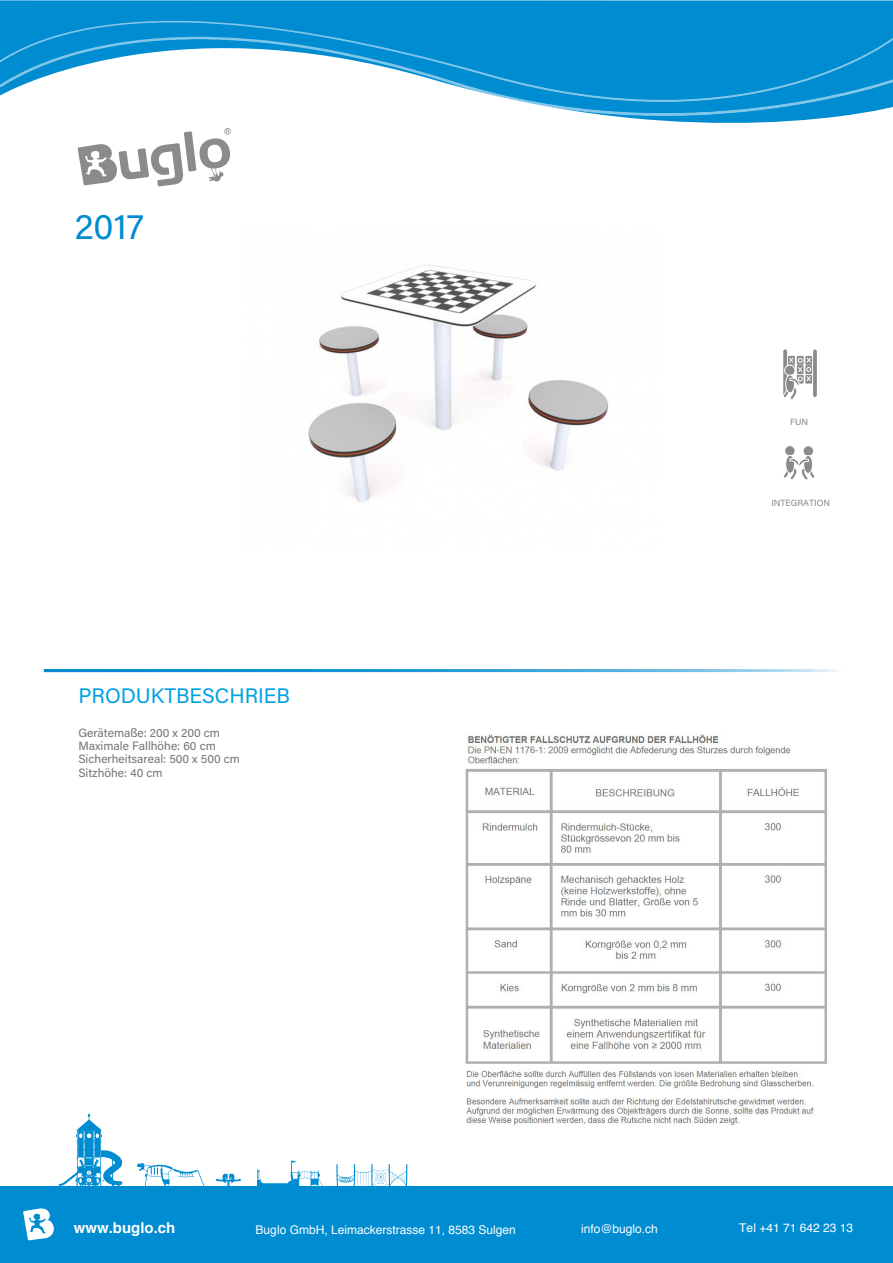
<style>
.page{position:relative;width:893px;height:1263px;background:#fff}
.page>*{position:absolute;margin:0;border:0;box-sizing:border-box;transform-origin:0 0}
.t1{font:36px "Acumin Pro";color:#008cd1}
.t2{font:21px "Acumin Pro";color:#00a1e3}
.t3{font:700 15px "Helvetica";color:#fff}
.t4{font:12px/13.5px "Acumin Pro";color:#737370}
.t5{font:12px "Helvetica";color:#fff}
.t6{font:9px "Acumin Pro";color:#8a8a8a}
</style>
<div class="page">
<img style="left:308px;top:265px;width:301px;height:237px">
<svg style="left:0;top:0;width:893px;height:123px;fill:#008cd1"></svg>
<img style="left:0;top:102px;width:893px;height:14px">
<img style="left:0;top:21px;width:893px;height:81px">
<hr style="left:44px;top:669px;width:807px;height:3px;background:#008cd1">
<div style="left:0;top:1186px;width:893px;height:77px;background:#008cd1"></div>
<svg style="left:257px;top:1161px;width:66px;height:25px"></svg>
<svg style="left:216px;top:1173px;width:25px;height:13px"></svg>
<svg style="left:336px;top:1163px;width:72px;height:23px"></svg>
<svg style="left:59px;top:1113px;width:63px;height:73px"></svg>
<svg style="left:137px;top:1163px;width:68px;height:23px"></svg>
<svg style="left:23px;top:1208px;width:31px;height:32px"></svg>
<img style="left:74px;top:119px;width:160px;height:68px">
<img style="left:465px;top:734px;width:362px;height:393px">
<div style="left:784px;top:445px;width:11px;height:11px;background:#8a8a8a;border:1px solid #fff;border-radius:50%"></div>
<div style="left:803px;top:445px;width:11px;height:12px;background:#8a8a8a;border:1px solid #fff;border-radius:50%"></div>
<svg style="left:783px;top:457px;width:32px;height:23px"></svg>
<svg style="left:783px;top:351px;width:4px;height:4px"></svg>
<hr style="left:813px;top:351px;width:4px;height:44px;background:#919191">
<svg style="left:783px;top:355px;width:29px;height:44px"></svg>
<h1 class="t1" style="left:75px;top:201px;width:71px">2017</h1>
<h2 class="t2" style="left:78px;top:681px;width:213px">PRODUKTBESCHRIEB</h2>
<p class="t4" style="left:78px;top:725px;width:163px">Gerätemaße: 200 x 200 cm<br>Maximale Fallhöhe: 60 cm<br>Sicherheitsareal: 500 x 500 cm<br>Sitzhöhe: 40 cm</p>
<p class="t6" style="left:790px;top:416px;width:20px">FUN</p>
<p class="t6" style="left:771px;top:497px;width:60px">INTEGRATION</p>
<p class="t3" style="left:74px;top:1216px;width:103px">www.buglo.ch</p>
<p class="t5" style="left:256px;top:1220px;width:262px">Buglo GmbH, Leimackerstrasse 11, 8583 Sulgen</p>
<p class="t5" style="left:581px;top:1220px;width:78px">info@buglo.ch</p>
<p class="t5" style="left:739px;top:1219px;width:115px">Tel +41 71 642 23 13</p>
</div>
